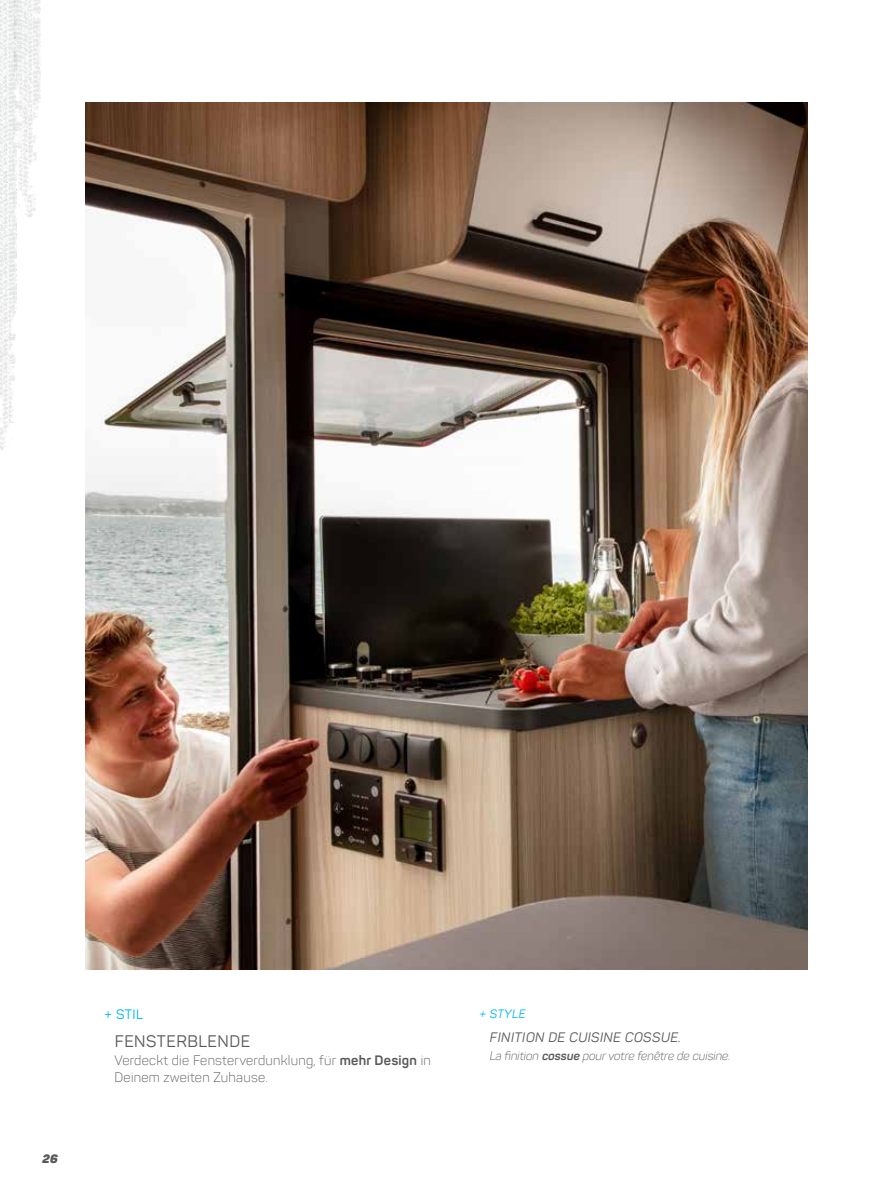
<style>
.page{position:relative;width:893px;height:1191px;background:#fff}
.page>*{position:absolute;margin:0;border:0;box-sizing:border-box;transform-origin:0 0}
.t1{font:16.5px "Panton";letter-spacing:.03em;color:#58595b}
.t2{font:300 13.5px/16.5px "Panton";letter-spacing:.02em;color:#58595b}
.t3{font:italic 13.5px "Panton";letter-spacing:.03em;color:#58595b}
.t4{font:13.5px "Panton";color:#00b9f1}
.t5{font:italic 300 12px "Panton";color:#58595b}
.t6{font:italic 12px "Panton";letter-spacing:.03em;color:#00b9f1}
.t7{font:italic 900 12px "Panton";color:#58595b}
.s1{font-weight:700}
</style>
<div class="page">
<img style="left:85px;top:102px;width:723px;height:867px">
<img style="left:0;top:0;width:17px;height:450px">
<img style="left:3px;top:0;width:38px;height:266px">
<p class="t7" style="left:43px;top:1150px;width:17px">26</p>
<p class="t4" style="left:105px;top:1005px;width:40px">+ STIL</p>
<p class="t1" style="left:115px;top:1030px;width:137px">FENSTERBLENDE</p>
<p class="t2" style="left:115px;top:1052px;width:318px">Verdeckt die Fensterverdunklung, für <span class="s1">mehr Design</span> in<br>Deinem zweiten Zuhause.</p>
<p class="t6" style="left:480px;top:1007px;width:47px">+ STYLE</p>
<p class="t3" style="left:490px;top:1029px;width:193px">FINITION DE CUISINE COSSUE.</p>
<p class="t5" style="left:490px;top:1048px;width:242px">La finition <span class="s1">cossue</span> pour votre fenêtre de cuisine.</p>
</div>
